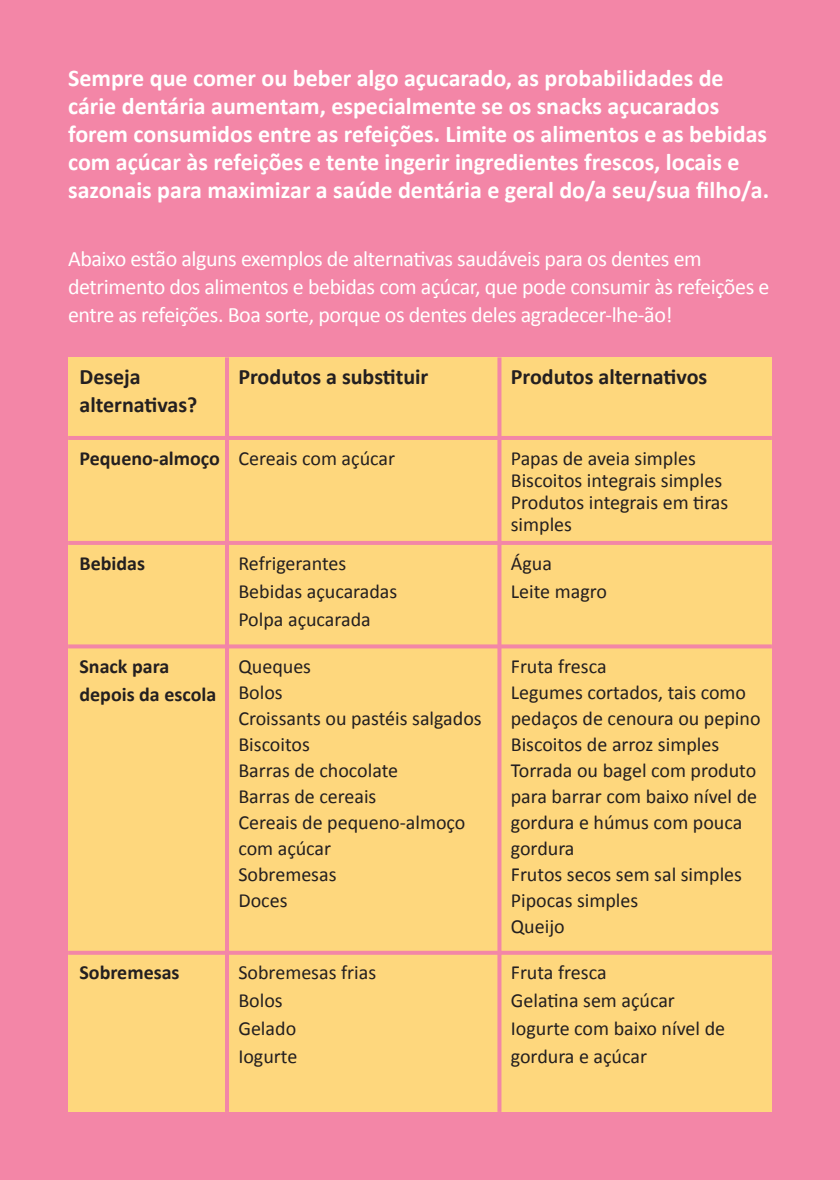
<style>
.page{position:relative;width:840px;height:1180px;background:#fff}
.page>*{position:absolute;margin:0;border:0;box-sizing:border-box;transform-origin:0 0}
.t1{font:700 24px/28px "Calibri";color:#fff}
.t2{font:22px/28px "Calibri";letter-spacing:-.02em;color:#fff}
.t3{font:700 22px "Calibri";color:#231f20}
.t4{font:20px/26px "Calibri";color:#231f20}
.t5{font:700 20px/28px "Calibri";color:#231f20}
</style>
<div class="page">
<div style="left:0;top:0;width:839px;height:1179px;background:#f386a7"></div>
<div style="left:68px;top:357px;width:703px;height:754px;background:#fed77d"></div>
<hr style="left:225px;top:357px;width:4px;height:754px;background:#f386a7">
<svg style="left:497px;top:357px;width:4px;height:754px;background:#f48fa2"></svg>
<hr style="left:68px;top:436px;width:703px;height:4px;background:#f386a7">
<hr style="left:68px;top:541px;width:703px;height:4px;background:#f386a7">
<svg style="left:68px;top:644px;width:703px;height:4px;background:#f38ea2"></svg>
<svg style="left:68px;top:950px;width:703px;height:4px;background:#f4959e"></svg>
<p class="t1" style="left:68px;top:63px;width:702px">Sempre que comer ou beber algo açucarado, as probabilidades de cárie dentária aumentam, especialmente se os snacks açucarados forem consumidos entre as refeições. Limite os alimentos e as bebidas com açúcar às refeições e tente ingerir ingredientes frescos, locais e sazonais para maximizar a saúde dentária e geral do/a seu/sua filho/a.</p>
<p class="t2" style="left:68px;top:243px;width:702px">Abaixo estão alguns exemplos de alternativas saudáveis para os dentes em detrimento dos alimentos e bebidas com açúcar, que pode consumir às refeições e entre as refeições. Boa sorte, porque os dentes deles agradecer-lhe-ão!</p>
<p class="t3" style="left:79px;top:361px;width:63px">Deseja</p>
<p class="t3" style="left:238px;top:361px;width:191px">Produtos a substituir</p>
<p class="t3" style="left:510px;top:361px;width:198px">Produtos alternativos</p>
<p class="t3" style="left:79px;top:389px;width:119px">alternativas?</p>
<p class="t4" style="left:510px;top:446px;width:219px;line-height:22px">Papas de aveia simples<br>Biscoitos integrais simples<br>Produtos integrais em tiras simples</p>
<p class="t5" style="left:79px;top:443px;width:142px">Pequeno-almoço</p>
<p class="t4" style="left:238px;top:444px;width:158px">Cereais com açúcar</p>
<p class="t5" style="left:79px;top:548px;width:67px">Bebidas</p>
<p class="t4" style="left:238px;top:548px;width:160px;line-height:28px">Refrigerantes<br>Bebidas açucaradas<br>Polpa açucarada</p>
<p class="t4" style="left:510px;top:548px;width:98px;line-height:28px">Água<br>Leite magro</p>
<p class="t5" style="left:79px;top:651px;width:138px">Snack para depois da escola</p>
<p class="t4" style="left:238px;top:652px;width:245px">Queques<br>Bolos<br>Croissants ou pastéis salgados<br>Biscoitos<br>Barras de chocolate<br>Barras de cereais<br>Cereais de pequeno-almoço com açúcar<br>Sobremesas<br>Doces</p>
<p class="t4" style="left:510px;top:652px;width:251px">Fruta fresca<br>Legumes cortados, tais como pedaços de cenoura ou pepino<br>Biscoitos de arroz simples<br>Torrada ou bagel com produto para barrar com baixo nível de gordura e húmus com pouca gordura<br>Frutos secos sem sal simples<br>Pipocas simples<br>Queijo</p>
<p class="t5" style="left:79px;top:957px;width:102px">Sobremesas</p>
<p class="t4" style="left:238px;top:959px;width:139px">Sobremesas frias</p>
<p class="t4" style="left:238px;top:987px;width:46px">Bolos</p>
<p class="t4" style="left:238px;top:1015px;width:59px">Gelado</p>
<p class="t4" style="left:238px;top:1043px;width:60px">Iogurte</p>
<p class="t4" style="left:510px;top:959px;width:97px">Fruta fresca</p>
<p class="t4" style="left:510px;top:987px;width:165px">Gelatina sem açúcar</p>
<p class="t4" style="left:510px;top:1014px;width:216px;line-height:28px">Iogurte com baixo nível de gordura e açúcar</p>
</div>
